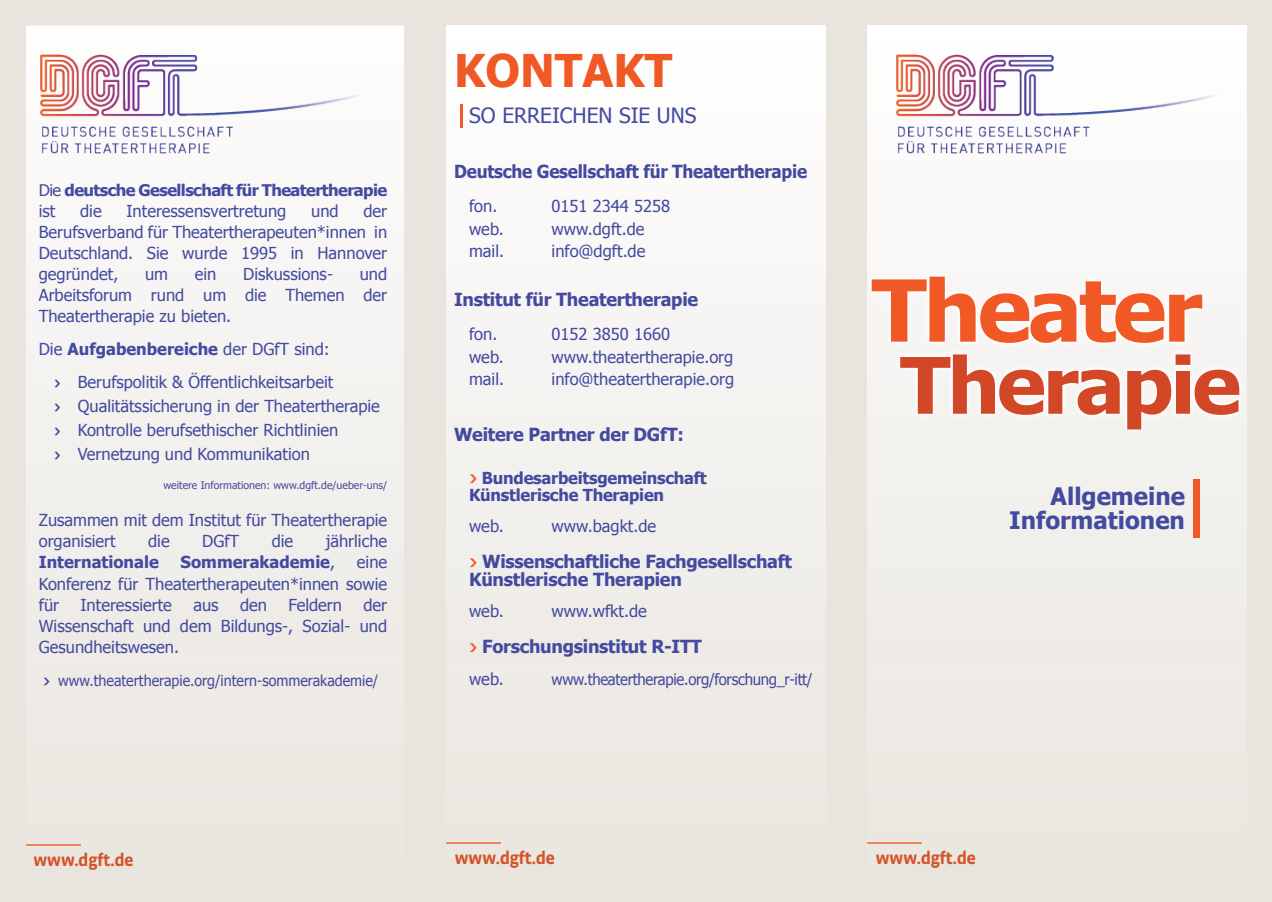
<style>
.page{position:relative;width:1272px;height:902px;background:#fff}
.page>*{position:absolute;margin:0;border:0;box-sizing:border-box;transform-origin:0 0}
.t1{font:700 85.5px "Tahoma";letter-spacing:-.035em;color:#f05926;scale:1.05 1}
.t2{font:700 78px "Tahoma";letter-spacing:-.035em;color:#d24827;scale:1.05 1}
.t3{font:700 45px "Tahoma";color:#f05926}
.t4{font:700 24px/24px "Tahoma";color:#434a9f;text-align:right}
.t5{font:21px "Tahoma";color:#434a9f}
.t6{font:700 18px/18px "Tahoma";letter-spacing:-.015em;color:#434a9f}
.t7{font:700 18px "Tahoma";letter-spacing:-.015em;color:#434a9f;scale:.95 1}
.t8{font:700 18px "Vista Sans";letter-spacing:-.035em;color:#d65227}
.t9{font:16.5px/21px "Tahoma";color:#434a9f;text-align:justify}
.t10{font:700 16.5px/16.5px "Tahoma";letter-spacing:-.015em;color:#434a9f}
.t11{font:700 16.05px "Tahoma";letter-spacing:-.035em;color:#434a9f}
.t12{font:15.75px "Tahoma";letter-spacing:-.02em;color:#434a9f;scale:.95 1}
.t13{font:15px "Tahoma";color:#434a9f;scale:.95 1}
.t14{font:10.5px "Tahoma";color:#434a9f}
.s1{font-weight:400}
.s2{font-weight:700}
.s3{font-family:"Vista Sans";font-weight:700}
.s4{font-family:"Vista Sans";font-weight:700;font-size:16.5px}
.s5{font-family:"Vista Sans";font-size:19.5px;color:#f05926}
</style>
<div class="page">
<div style="left:0;top:0;width:1271px;height:901px;background:#e9e5de"></div>
<div style="left:867px;top:26px;width:379px;height:850px;background:linear-gradient(to bottom,#fffffe,#e9e5df)"></div>
<svg style="left:26px;top:26px;width:378px;height:820px"></svg>
<div style="left:446px;top:26px;width:379px;height:846px;background:linear-gradient(to bottom,#fffffe,#e9e5df)"></div>
<img style="left:867px;top:842px;width:55px;height:1px">
<img style="left:446px;top:842px;width:55px;height:1px">
<img style="left:26px;top:844px;width:55px;height:1px">
<div style="left:1193px;top:480px;width:7px;height:58px;background:#f05926"></div>
<div style="left:867px;top:270px;width:341px;height:79px;background:#fbfaf9"></div>
<img style="left:893px;top:348px;width:352px;height:88px">
<img style="left:895px;top:54px;width:326px;height:101px">
<img style="left:39px;top:54px;width:326px;height:101px">
<img style="left:461px;top:105px;width:2px;height:22px">
<h3 class="t3" style="left:454px;top:52px;width:219px">KONTAKT</h3>
<p class="t11" style="left:39px;top:184px;width:350px"><span class="s1">Die</span> deutsche Gesellschaft für Theatertherapie</p>
<p class="t9" style="left:39px;top:202px;width:18px">ist</p>
<p class="t9" style="left:80px;top:202px;width:23px">die</p>
<p class="t9" style="left:126px;top:202px;width:161px">Interessensvertretung</p>
<p class="t9" style="left:311px;top:202px;width:29px">und</p>
<p class="t9" style="left:39px;top:202px;width:350px;text-indent:325px">der Berufsverband für Theatertherapeuten*innen in Deutschland. Sie wurde 1995 in Hannover gegründet,</p>
<p class="t9" style="left:39px;top:265px;width:350px;text-indent:321px">und Arbeitsforum rund um die Themen der Theatertherapie zu bieten.</p>
<p class="t9" style="left:39px;top:334px;width:296px;line-height:33px;text-align:right">Die <span class="s2">Aufgabenbereiche</span> der DGfT sind: <span class="s3">&gt;</span> Berufspolitik &amp; Öffentlichkeitsarbeit</p>
<p class="t9" style="left:54px;top:396px;width:328px;line-height:24px;text-align:left"><span class="s3">&gt;</span> Qualitätssicherung in der Theatertherapie <span class="s3">&gt;</span> Kontrolle berufsethischer Richtlinien<br><span class="s3">&gt;</span> Vernetzung und Kommunikation</p>
<p class="t14" style="left:163px;top:481px;width:225px">weitere Informationen: www.dgft.de/ueber-uns/</p>
<p class="t9" style="left:39px;top:511px;width:350px">Zusammen mit dem Institut für Theatertherapie organisiert</p>
<p class="t9" style="left:145px;top:265px;width:25px">um</p>
<p class="t9" style="left:195px;top:265px;width:23px">ein</p>
<p class="t9" style="left:243px;top:265px;width:91px">Diskussions-</p>
<p class="t9" style="left:148px;top:532px;width:23px">die</p>
<p class="t9" style="left:202px;top:532px;width:39px">DGfT</p>
<p class="t9" style="left:272px;top:532px;width:23px">die</p>
<p class="t9" style="left:326px;top:532px;width:63px">jährliche</p>
<p class="t10" style="left:39px;top:555px;width:122px">Internationale</p>
<p class="t10" style="left:181px;top:555px;width:156px">Sommerakademie<span class="s1">,</span></p>
<p class="t9" style="left:39px;top:553px;width:350px;text-indent:318px">eine Konferenz für Theatertherapeuten*innen sowie für</p>
<p class="t9" style="left:39px;top:595px;width:350px;text-indent:325px">der Wissenschaft und dem Bildungs-, Sozial- und Gesundheitswesen.</p>
<p class="t13" style="left:43px;top:674px;width:354px"><span class="s4">&gt;</span> www.theatertherapie.org/intern-sommerakademie/</p>
<p class="t9" style="left:81px;top:595px;width:93px">Interessierte</p>
<p class="t9" style="left:193px;top:595px;width:27px">aus</p>
<p class="t9" style="left:240px;top:595px;width:29px">den</p>
<p class="t9" style="left:288px;top:595px;width:55px">Feldern</p>
<p class="t5" style="left:469px;top:107px;width:229px">SO ERREICHEN SIE UNS</p>
<p class="t7" style="left:454px;top:164px;width:373px">Deutsche Gesellschaft für Theatertherapie</p>
<p class="t9" style="left:469px;top:197px;width:30px">fon.</p>
<p class="t9" style="left:551px;top:197px;width:120px">0151 2344 5258</p>
<p class="t9" style="left:469px;top:220px;width:36px">web.</p>
<p class="t9" style="left:551px;top:220px;width:94px">www.dgft.de</p>
<p class="t9" style="left:469px;top:242px;width:37px">mail.</p>
<p class="t9" style="left:551px;top:242px;width:95px">info@dgft.de</p>
<p class="t6" style="left:454px;top:291px;width:246px">Institut für Theatertherapie</p>
<p class="t9" style="left:469px;top:325px;width:30px">fon.</p>
<p class="t9" style="left:551px;top:325px;width:120px">0152 3850 1660</p>
<p class="t9" style="left:469px;top:347px;width:36px">web.</p>
<p class="t9" style="left:551px;top:347px;width:183px">www.theatertherapie.org</p>
<p class="t9" style="left:469px;top:370px;width:37px">mail.</p>
<p class="t9" style="left:551px;top:370px;width:184px">info@theatertherapie.org</p>
<p class="t6" style="left:454px;top:426px;width:231px">Weitere Partner der DGfT:</p>
<p class="t10" style="left:469px;top:471px;width:239px"><span class="s5">&gt;</span> Bundesarbeitsgemeinschaft<br>Künstlerische Therapien</p>
<p class="t9" style="left:469px;top:517px;width:36px">web.</p>
<p class="t9" style="left:551px;top:517px;width:106px">www.bagkt.de</p>
<p class="t6" style="left:469px;top:554px;width:324px"><span class="s5">&gt;</span> Wissenschaftliche Fachgesellschaft<br>Künstlerische Therapien</p>
<p class="t9" style="left:469px;top:602px;width:36px">web.</p>
<p class="t9" style="left:551px;top:602px;width:97px">www.wfkt.de</p>
<p class="t6" style="left:469px;top:639px;width:234px"><span class="s5">&gt;</span> Forschungsinstitut R-ITT</p>
<p class="t9" style="left:469px;top:669px;width:36px">web.</p>
<p class="t12" style="left:551px;top:672px;width:276px">www.theatertherapie.org/forschung_r-itt/</p>
<h1 class="t1" style="left:871px;top:276px;width:316px">Theater</h1>
<h2 class="t2" style="left:900px;top:354px;width:326px">Therapie</h2>
<h3 class="t4" style="left:1009px;top:486px;width:177px">Allgemeine<br>Informationen</h3>
<p class="t8" style="left:33px;top:852px;width:102px">www.dgft.de</p>
<p class="t8" style="left:454px;top:851px;width:102px">www.dgft.de</p>
<p class="t8" style="left:875px;top:851px;width:102px">www.dgft.de</p>
</div>
